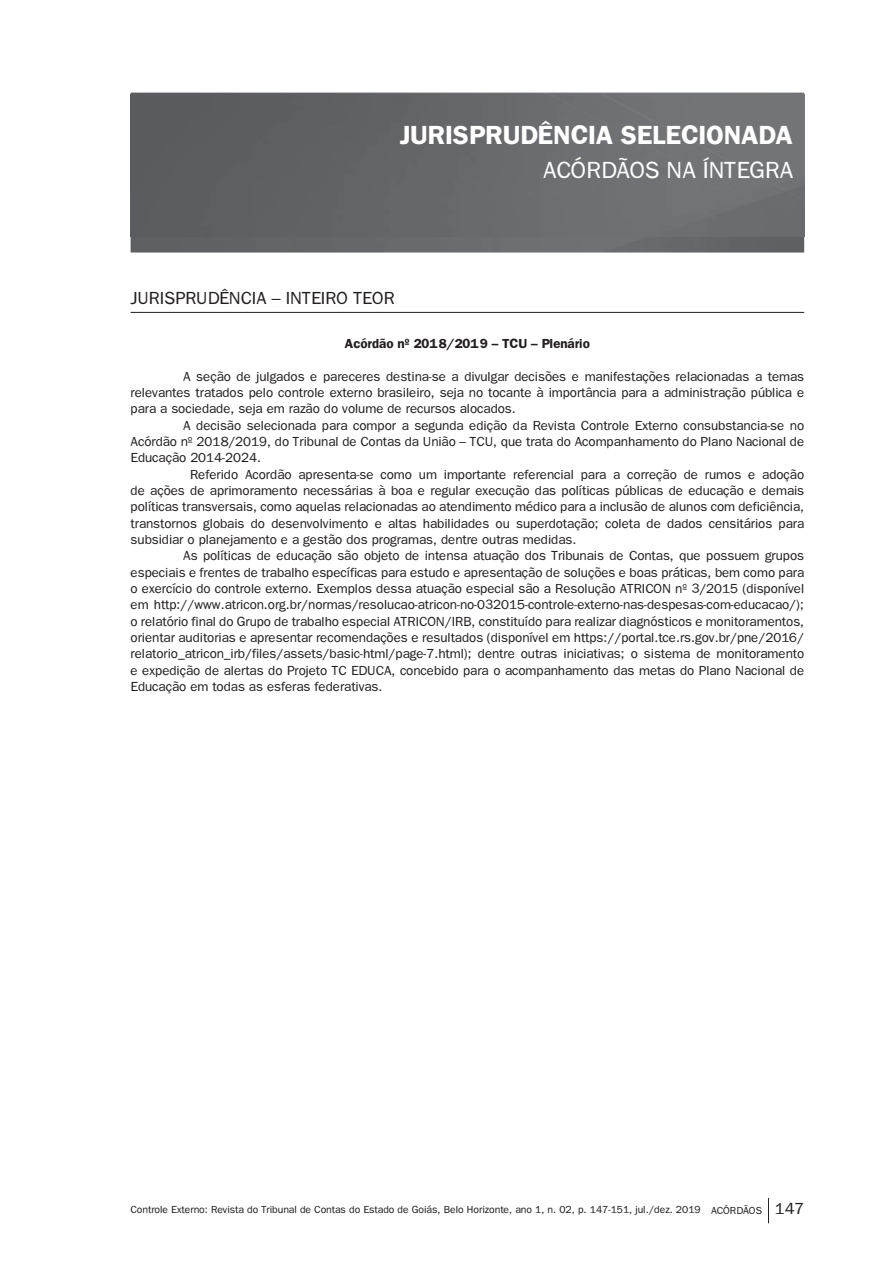
<style>
.page{position:relative;width:893px;height:1263px;background:#fff}
.page>*{position:absolute;margin:0;border:0;box-sizing:border-box;transform-origin:0 0}
.t1{font:700 26.7px "Frankfurt";color:#fff}
.t2{font:23.7px "Frankfurt";color:#fff}
.t3{font:17.85px "Frankfurt";color:#231f20}
.t4{font:13.35px/16.4px "Frankfurt";color:#231f20;text-align:justify}
.t5{font:700 13.35px "Frankfurt";color:#231f20}
.t6{font:10.35px "Frankfurt";color:#231f20}
.s1{font-size:16.35px}
</style>
<div class="page">
<svg style="left:768px;top:1198px;width:1px;height:25px"></svg>
<img style="left:131px;top:93px;width:673px;height:160px">
<img style="left:131px;top:94px;width:673px;height:143px">
<hr style="left:131px;top:312px;width:673px;height:1px;background:#231f20">
<h1 class="t1" style="left:400px;top:126px;width:395px">JURISPRUDÊNCIA SELECIONADA</h1>
<h2 class="t2" style="left:543px;top:162px;width:251px">ACÓRDÃOS NA ÍNTEGRA</h2>
<h3 class="t3" style="left:131px;top:292px;width:266px">JURISPRUDÊNCIA – INTEIRO TEOR</h3>
<p class="t5" style="left:345px;top:339px;width:247px">Acórdão nº 2018/2019 – TCU – Plenário</p>
<p class="t4" style="left:131px;top:369px;width:675px;text-indent:53px">A seção de julgados e pareceres destina-se a divulgar decisões e manifestações relacionadas a temas relevantes tratados pelo controle externo brasileiro, seja no tocante à importância para a administração pública e para a sociedade, seja em razão do volume de recursos alocados.</p>
<p class="t4" style="left:183px;top:418px;width:622px">A decisão selecionada para compor a segunda edição da Revista Controle Externo consubstancia-se no</p>
<p class="t4" style="left:131px;top:435px;width:675px">Acórdão nº 2018/2019, do Tribunal de Contas da União – TCU, que trata do Acompanhamento do Plano Nacional de</p>
<p class="t4" style="left:131px;top:451px;width:132px">Educação 2014-2024.</p>
<p class="t4" style="left:190px;top:467px;width:615px">Referido Acordão apresenta-se como um importante referencial para a correção de rumos e adoção</p>
<p class="t4" style="left:131px;top:484px;width:675px">de ações de aprimoramento necessárias à boa e regular execução das políticas públicas de educação e demais</p>
<p class="t4" style="left:131px;top:500px;width:675px">políticas transversais, como aquelas relacionadas ao atendimento médico para a inclusão de alunos com deficiência,</p>
<p class="t4" style="left:131px;top:516px;width:675px">transtornos globais do desenvolvimento e altas habilidades ou superdotação; coleta de dados censitários para</p>
<p class="t4" style="left:131px;top:533px;width:447px">subsidiar o planejamento e a gestão dos programas, dentre outras medidas.</p>
<p class="t4" style="left:183px;top:549px;width:622px">As políticas de educação são objeto de intensa atuação dos Tribunais de Contas, que possuem grupos</p>
<p class="t4" style="left:131px;top:565px;width:675px">especiais e frentes de trabalho específicas para estudo e apresentação de soluções e boas práticas, bem como para</p>
<p class="t4" style="left:131px;top:582px;width:675px">o exercício do controle externo. Exemplos dessa atuação especial são a Resolução ATRICON nº 3/2015 (disponível</p>
<p class="t4" style="left:131px;top:598px;width:675px">em http://www.atricon.org.br/normas/resolucao-atricon-no-032015-controle-externo-nas-despesas-com-educacao/);</p>
<p class="t4" style="left:131px;top:614px;width:675px">o relatório final do Grupo de trabalho especial ATRICON/IRB, constituído para realizar diagnósticos e monitoramentos,</p>
<p class="t4" style="left:131px;top:631px;width:675px">orientar auditorias e apresentar recomendações e resultados (disponível em https://portal.tce.rs.gov.br/pne/2016/</p>
<p class="t4" style="left:131px;top:647px;width:675px">relatorio_atricon_irb/files/assets/basic-html/page-7.html); dentre outras iniciativas; o sistema de monitoramento</p>
<p class="t4" style="left:131px;top:663px;width:675px">e expedição de alertas do Projeto TC EDUCA, concebido para o acompanhamento das metas do Plano Nacional de</p>
<p class="t4" style="left:131px;top:680px;width:253px">Educação em todas as esferas federativas.</p>
<p class="t6" style="left:131px;top:1206px;width:675px">Controle Externo: Revista do Tribunal de Contas do Estado de Goiás, Belo Horizonte, ano 1, n. 02, p. 147-151, jul./dez. 2019 ACÓRDÃOS <span class="s1">147</span></p>
</div>
